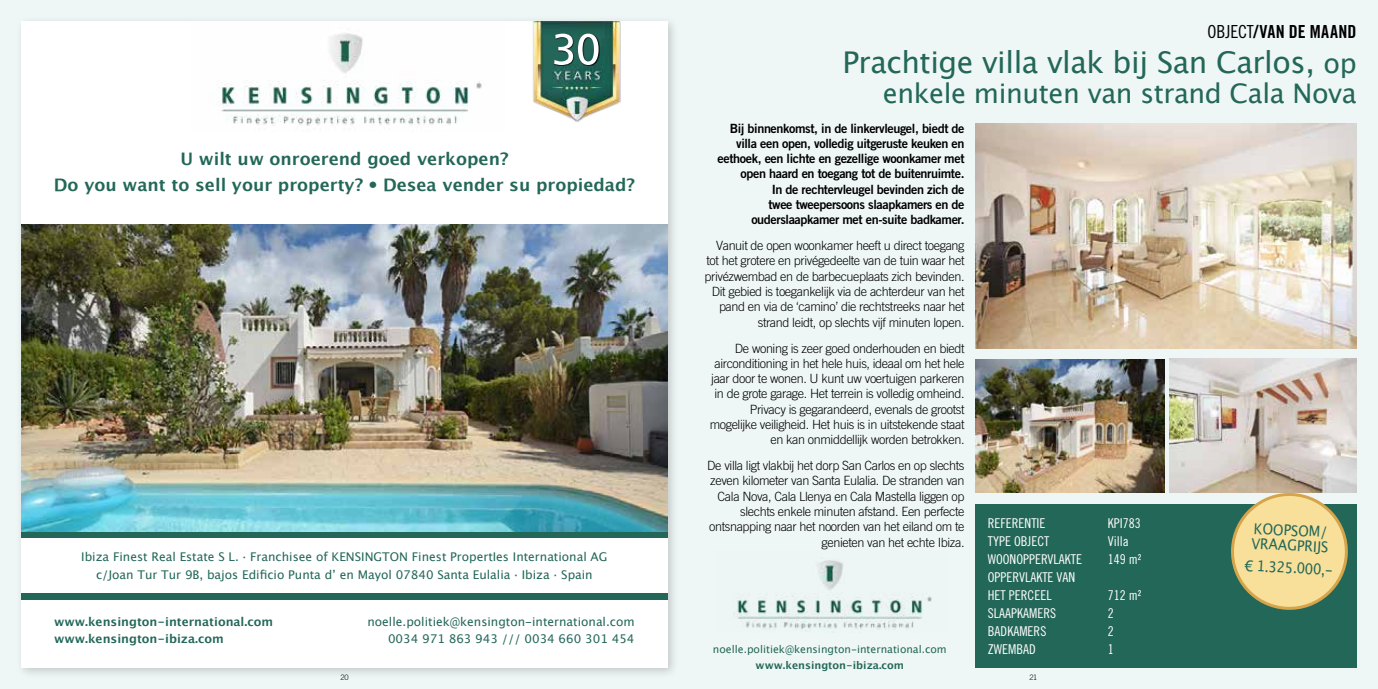
<style>
.page{position:relative;width:1378px;height:689px;background:#fff}
.page>*{position:absolute;margin:0;border:0;box-sizing:border-box;transform-origin:0 0}
.t1{font:30px "Lucida Grande";letter-spacing:-.015em;color:#236758}
.t2{font:27px "Lucida Grande";letter-spacing:-.015em;color:#236758}
.t3{font:18px "Trade Gothic LT Std Bd Cn 20";letter-spacing:.025em;color:#000}
.t4{font:700 17.25px/25.3px "Lucida Grande";color:#236758;text-align:center}
.t5{font:15px/15px "Lucida Grande";color:#236758;scale:.9 1}
.t6{font:13.5px/18px "Trade Gothic LT Std Cn 18";color:#fff}
.t7{font:300 12.75px/15.3px "Trade Gothic LT Std";letter-spacing:-.03em;color:#000;text-align:right}
.t8{font:12.75px/15.3px "Trade Gothic LT Std Bd 2";letter-spacing:-.03em;color:#000;text-align:right}
.t9{font:12px/16.5px "Lucida Grande";color:#236758;text-align:right}
.t10{font:700 12px/16.5px "Lucida Grande";color:#236758}
.t11{font:10.5px "Lucida Grande";color:#236758}
.t12{font:700 10.5px "Lucida Grande";color:#236758}
.t13{font:300 7.5px "Trade Gothic LT Std";color:#000}
.s1{font-family:"Trade Gothic LT Std Cn 18"}
.s2{font-size:13.5px}
.s3{font-size:27px}
</style>
<div class="page">
<div style="left:0;top:0;width:689px;height:689px;background:#eff7f6"></div>
<div style="left:15px;top:15px;width:664px;height:664px;background:#000;opacity:.2"></div>
<div style="left:21px;top:21px;width:647px;height:647px;background:#fff"></div>
<div style="left:21px;top:531px;width:647px;height:7px;background:#236758"></div>
<img style="left:21px;top:225px;width:647px;height:306px">
<img style="left:221px;top:33px;width:261px;height:93px">
<img style="left:533px;top:21px;width:88px;height:101px">
<div style="left:21px;top:593px;width:647px;height:7px;background:#236758"></div>
<div style="left:554px;top:33px;width:46px;height:33px;background:#000;opacity:.95"></div>
<svg style="left:554px;top:34px;width:44px;height:31px"></svg>
<div style="left:689px;top:0;width:689px;height:689px;background:#eff7f6"></div>
<img style="left:975px;top:123px;width:381px;height:225px">
<img style="left:976px;top:359px;width:188px;height:134px">
<img style="left:1169px;top:358px;width:187px;height:135px">
<div style="left:975px;top:504px;width:381px;height:164px;background:#236758"></div>
<img style="left:733px;top:560px;width:199px;height:73px">
<svg style="left:1227px;top:490px;width:124px;height:120px"></svg>
<h3 class="t3" style="left:1207px;top:21px;width:151px"><span class="s1">OBJECT</span>/VAN DE MAAND</h3>
<h3 class="t4" style="left:54px;top:146px;width:583px">U wilt uw onroerend goed verkopen?<br>Do you want to sell your property? <span class="s2">•</span> Desea vender su propiedad?</h3>
<p class="t9" style="left:81px;top:548px;width:528px;line-height:18px;text-align:center">Ibiza Finest Real Estate S L. · Franchisee of KENSINGTON Finest PropertIes International AG c/Joan Tur Tur 9B, bajos Edificio Punta dʼ en Mayol 07840 Santa Eulalia · Ibiza · Spain</p>
<p class="t10" style="left:54px;top:613px;width:221px">www.kensington-international.com www.kensington-ibiza.com</p>
<p class="t9" style="left:367px;top:614px;width:269px">noelle.politiek@kensington-international.com<br>0034 971 863 943 /// 0034 660 301 454</p>
<h1 class="t1" style="left:842px;top:45px;width:516px">Prachtige villa vlak bij San Carlos, <span class="s3">op</span></h1>
<h2 class="t2" style="left:883px;top:78px;width:475px">enkele minuten van strand Cala Nova</h2>
<p class="t8" style="left:717px;top:120px;width:248px">Bij binnenkomst, in de linkervleugel, biedt de villa een open, volledig uitgeruste keuken en eethoek, een lichte en gezellige woonkamer met open haard en toegang tot de buitenruimte.<br>In de rechtervleugel bevinden zich de<br>twee tweepersoons slaapkamers en de ouderslaapkamer met en-suite badkamer.</p>
<p class="t7" style="left:704px;top:238px;width:261px">Vanuit de open woonkamer heeft u direct toegang tot het grotere en privégedeelte van de tuin waar het privézwembad en de barbecueplaats zich bevinden.<br>Dit gebied is toegankelijk via de achterdeur van het pand en via de ‘camino’ die rechtstreeks naar het strand leidt, op slechts vijf minuten lopen.</p>
<p class="t7" style="left:710px;top:340px;width:256px">De woning is zeer goed onderhouden en biedt airconditioning in het hele huis, ideaal om het hele jaar door te wonen. U kunt uw voertuigen parkeren in de grote garage. Het terrein is volledig omheind.<br>Privacy is gegarandeerd, evenals de grootst mogelijke veiligheid. Het huis is in uitstekende staat en kan onmiddellijk worden betrokken.</p>
<p class="t7" style="left:707px;top:458px;width:259px">De villa ligt vlakbij het dorp San Carlos en op slechts zeven kilometer van Santa Eulalia. De stranden van Cala Nova, Cala Llenya en Cala Mastella liggen op slechts enkele minuten afstand. Een perfecte ontsnapping naar het noorden van het eiland om te genieten van het echte Ibiza.</p>
<p class="t11" style="left:713px;top:643px;width:235px">noelle.politiek@kensington-international.com</p>
<p class="t12" style="left:755px;top:657px;width:150px">www.kensington-ibiza.com</p>
<p class="t6" style="left:988px;top:514px;width:59px">REFERENTIE</p>
<p class="t6" style="left:1108px;top:514px;width:34px">KPI783</p>
<p class="t6" style="left:988px;top:532px;width:63px">TYPE OBJECT</p>
<p class="t6" style="left:1108px;top:532px;width:22px">Villa</p>
<p class="t6" style="left:988px;top:550px;width:96px">WOONOPPERVLAKTE</p>
<p class="t6" style="left:1108px;top:550px;width:35px">149 m²</p>
<p class="t6" style="left:988px;top:568px;width:89px">OPPERVLAKTE VAN<br>HET PERCEEL</p>
<p class="t6" style="left:1108px;top:586px;width:35px">712 m²</p>
<p class="t6" style="left:988px;top:604px;width:70px">SLAAPKAMERS</p>
<p class="t6" style="left:1108px;top:604px;width:7px">2</p>
<p class="t6" style="left:988px;top:622px;width:60px">BADKAMERS</p>
<p class="t6" style="left:1108px;top:622px;width:7px">2</p>
<p class="t6" style="left:988px;top:640px;width:49px">ZWEMBAD</p>
<p class="t6" style="left:1108px;top:640px;width:7px">1</p>
<p class="t5" style="left:1252px;top:521px;width:87px;rotate:3deg">KOOPSOM/<br>VRAAGPRIJS</p>
<p class="t5" style="left:1245px;top:558px;width:100px;rotate:3deg">€ 1.325.000,-</p>
<p class="t13" style="left:340px;top:672px;width:10px">20</p>
<p class="t13" style="left:1029px;top:672px;width:9px">21</p>
</div>
